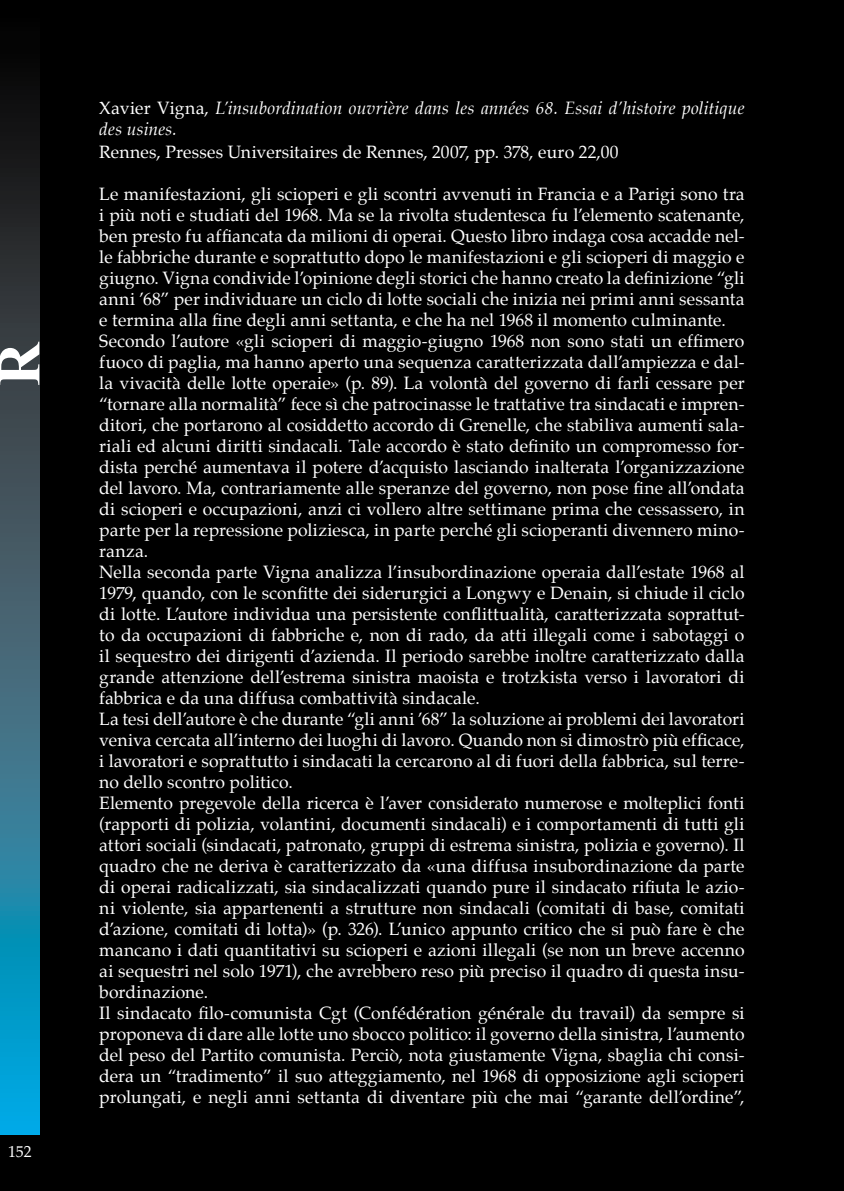
<style>
.page{position:relative;width:844px;height:1191px;background:#fff}
.page>*{position:absolute;margin:0;border:0;box-sizing:border-box;transform-origin:0 0}
.t1{font:17.5px/21px "Palatino";letter-spacing:.005em;color:#fff}
.t2{font:italic 17.5px/21px "Palatino";letter-spacing:.01em;color:#fff}
.t3{font:15.75px "Palatino";color:#fff}
.s1{font-style:normal}
</style>
<div class="page">
<div style="left:0;top:0;width:843px;height:1191px;background:#000"></div>
<svg style="left:0;top:81px;width:39px;height:1054px;background:#2a6175"></svg>
<svg style="left:0;top:342px;width:39px;height:43px;background:#989c9e"></svg>
<p class="t3" style="left:8px;top:1138px;width:25px">152</p>
<p class="t2" style="left:99px;top:97px;width:646px"><span class="s1">Xavier Vigna,</span> L’insubordination ouvrière dans les années 68. Essai d’histoire politique des usines.</p>
<p class="t1" style="left:99px;top:141px;width:521px">Rennes, Presses Universitaires de Rennes, 2007, pp. 378, euro 22,00</p>
<p class="t1" style="left:99px;top:183px;width:646px">Le manifestazioni, gli scioperi e gli scontri avvenuti in Francia e a Parigi sono tra i più noti e studiati del 1968. Ma se la rivolta studentesca fu l’elemento scatenante, ben presto fu affiancata da milioni di operai. Questo libro indaga cosa accadde nel&shy;le fabbriche durante e soprattutto dopo le manifestazioni e gli scioperi di maggio e giugno. Vigna condivide l’opinione degli storici che hanno creato la definizione “gli anni ’68” per individuare un ciclo di lotte sociali che inizia nei primi anni sessanta e termina alla fine degli anni settanta, e che ha nel 1968 il momento culminante.<br>Secondo l’autore «gli scioperi di maggio-giugno 1968 non sono stati un effimero fuoco di paglia, ma hanno aperto una sequenza caratterizzata dall’ampiezza e dal&shy;la vivacità delle lotte operaie» (p. 89). La volontà del governo di farli cessare per “tornare alla normalità” fece sì che patrocinasse le trattative tra sindacati e impren&shy;ditori, che portarono al cosiddetto accordo di Grenelle, che stabiliva aumenti sala&shy;riali ed alcuni diritti sindacali. Tale accordo è stato definito un compromesso for&shy;dista perché aumentava il potere d’acquisto lasciando inalterata l’organizzazione del lavoro. Ma, contrariamente alle speranze del governo, non pose fine all’ondata di scioperi e occupazioni, anzi ci vollero altre settimane prima che cessassero, in parte per la repressione poliziesca, in parte perché gli scioperanti divennero mino&shy;ranza.<br>Nella seconda parte Vigna analizza l’insubordinazione operaia dall’estate 1968 al 1979, quando, con le sconfitte dei siderurgici a Longwy e Denain, si chiude il ciclo di lotte. L’autore individua una persistente conflittualità, caratterizzata soprattut&shy;to da occupazioni di fabbriche e, non di rado, da atti illegali come i sabotaggi o il sequestro dei dirigenti d’azienda. Il periodo sarebbe inoltre caratterizzato dalla grande attenzione dell’estrema sinistra maoista e trotzkista verso i lavoratori di fabbrica e da una diffusa combattività sindacale.<br>La tesi dell’autore è che durante “gli anni ’68” la soluzione ai problemi dei lavoratori veniva cercata all’interno dei luoghi di lavoro. Quando non si dimostrò più efficace, i lavoratori e soprattutto i sindacati la cercarono al di fuori della fabbrica, sul terre&shy;no dello scontro politico.<br>Elemento pregevole della ricerca è l’aver considerato numerose e molteplici fonti (rapporti di polizia, volantini, documenti sindacali) e i comportamenti di tutti gli attori sociali (sindacati, patronato, gruppi di estrema sinistra, polizia e governo). Il quadro che ne deriva è caratterizzato da «una diffusa insubordinazione da parte di operai radicalizzati, sia sindacalizzati quando pure il sindacato rifiuta le azio&shy;ni violente, sia appartenenti a strutture non sindacali (comitati di base, comitati d’azione, comitati di lotta)» (p. 326). L’unico appunto critico che si può fare è che mancano i dati quantitativi su scioperi e azioni illegali (se non un breve accenno ai sequestri nel solo 1971), che avrebbero reso più preciso il quadro di questa insu&shy;bordinazione.<br>Il sindacato filo-comunista Cgt (Confédération générale du travail) da sempre si proponeva di dare alle lotte uno sbocco politico: il governo della sinistra, l’aumento del peso del Partito comunista. Perciò, nota giustamente Vigna, sbaglia chi consi&shy;dera un “tradimento” il suo atteggiamento, nel 1968 di opposizione agli scioperi prolungati, e negli anni settanta di diventare più che mai “garante dell’ordine”,</p>
</div>
